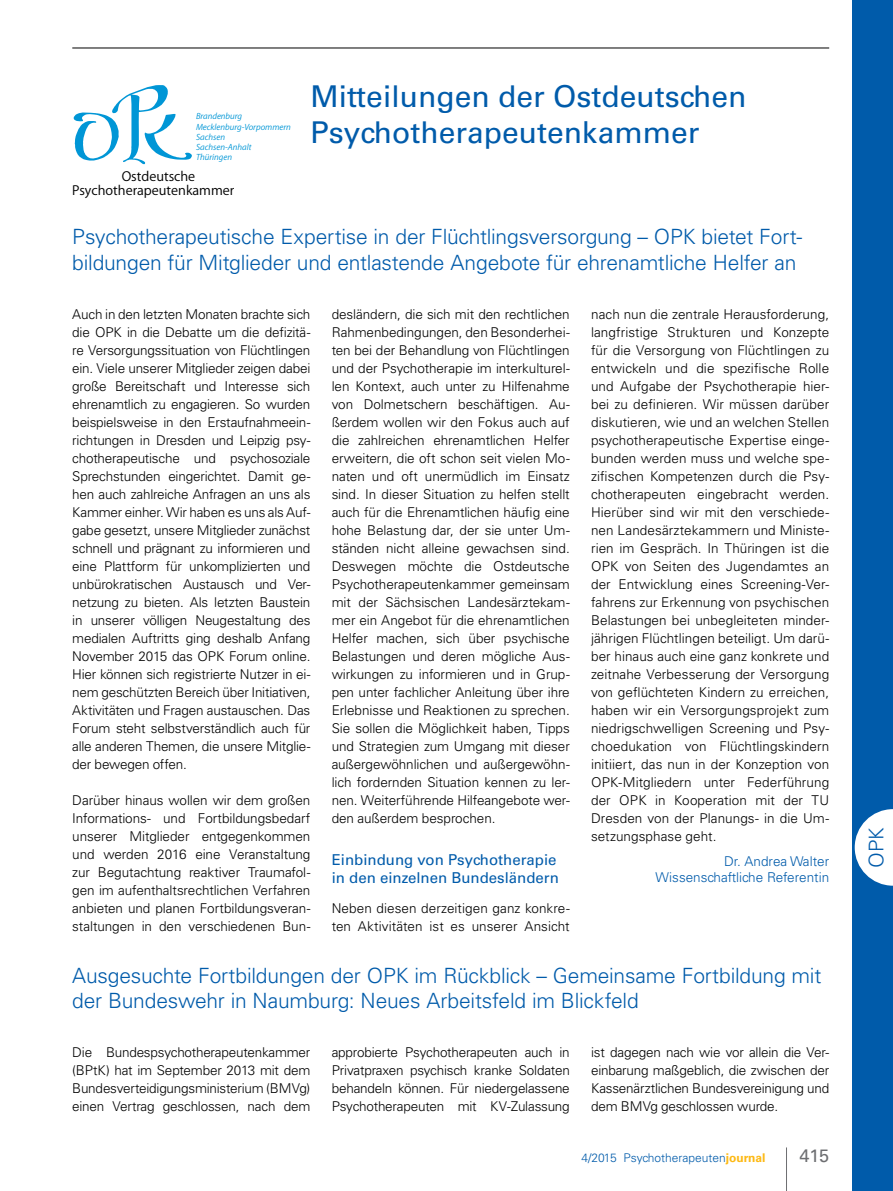
<style>
.page{position:relative;width:893px;height:1191px;background:#fff}
.page>*{position:absolute;margin:0;border:0;box-sizing:border-box;transform-origin:0 0}
.t1{font:30px/36px "Univers LT Std";color:#005baa}
.t2{font:300 21px/25.5px "Univers LT Std";letter-spacing:-.01em;color:#005baa}
.t3{font:300 20.25px "Univers LT Std";color:#005baa}
.t4{font:18px "Univers LT Std";color:#6d6e71}
.t5{font:15px/18px "Univers LT Std";color:#005baa}
.t6{font:14.4px/14.2px "Myriad Set Text";color:#000}
.t7{font:300 13.5px/18px "Univers LT Std";letter-spacing:-.01em;color:#000;text-align:justify}
.t8{font:300 13.5px/16.2px "Univers LT Std";color:#005baa;text-align:right}
.t9{font:300 12px "Univers LT Std";color:#005baa}
.t10{font:italic 9px/10.4px "Myriad Set Text";color:#0096d6}
.s1{font-weight:700;color:#fdb913}
</style>
<div class="page">
<hr style="left:72px;top:48px;width:757px;height:1px;background:#000">
<hr style="left:786px;top:1147px;width:1px;height:44px;background:#6d6e71">
<div style="left:853px;top:0;width:40px;height:1191px;background:#005baa"></div>
<svg style="left:855px;top:809px;width:38px;height:76px"></svg>
<svg style="left:73px;top:85px;width:119px;height:79px"></svg>
<p class="t10" style="left:196px;top:111px;width:96px">Brandenburg<br>Mecklenburg-Vorpommern<br>Sachsen<br>Sachsen-Anhalt<br>Thüringen</p>
<p class="t6" style="left:72px;top:168px;width:163px;text-indent:49px">Ostdeutsche<br>Psychotherapeutenkammer</p>
<h1 class="t1" style="left:310px;top:78px;width:438px">Mitteilungen der Ostdeutschen<br>Psychotherapeutenkammer</h1>
<h2 class="t2" style="left:72px;top:224px;width:731px">Psychotherapeutische Expertise in der Flüchtlingsversorgung – OPK bietet Fort&shy;bildungen für Mitglieder und entlastende Angebote für ehrenamtliche Helfer an</h2>
<p class="t7" style="left:72px;top:305px;width:240px">Auch in den letzten Monaten brachte sich die OPK in die Debatte um die defizitä&shy;re Versorgungssituation von Flüchtlingen ein. Viele unserer Mitglieder zeigen dabei große Bereitschaft und Interesse sich ehrenamtlich zu engagieren. So wurden beispielsweise in den Erstaufnahmeein&shy;richtungen in Dresden und Leipzig psy&shy;chotherapeutische und psychosoziale Sprechstunden eingerichtet. Damit ge&shy;hen auch zahlreiche Anfragen an uns als Kammer einher. Wir haben es uns als Auf&shy;gabe gesetzt, unsere Mitglieder zunächst schnell und prägnant zu informieren und eine Plattform für unkomplizierten und unbürokratischen Austausch und Ver&shy;netzung zu bieten. Als letzten Baustein in unserer völligen Neugestaltung des medialen Auftritts ging deshalb Anfang November 2015 das OPK Forum online.<br>Hier können sich registrierte Nutzer in ei&shy;nem geschützten Bereich über Initiativen, Aktivitäten und Fragen austauschen. Das Forum steht selbstverständlich auch für alle anderen Themen, die unsere Mitglie&shy;der bewegen offen.</p>
<p class="t7" style="left:72px;top:791px;width:240px">Darüber hinaus wollen wir dem großen Informations- und Fortbildungsbedarf unserer Mitglieder entgegenkommen und werden 2016 eine Veranstaltung zur Begutachtung reaktiver Traumafol&shy;gen im aufenthaltsrechtlichen Verfahren anbieten und planen Fortbildungsveran&shy;staltungen in den verschiedenen Bun-</p>
<p class="t7" style="left:591px;top:305px;width:240px">nach nun die zentrale Herausforderung, langfristige Strukturen und Konzepte für die Versorgung von Flüchtlingen zu entwickeln und die spezifische Rolle und Aufgabe der Psychotherapie hier&shy;bei zu definieren. Wir müssen darüber diskutieren, wie und an welchen Stellen psychotherapeutische Expertise einge&shy;bunden werden muss und welche spe&shy;zifischen Kompetenzen durch die Psy&shy;chotherapeuten eingebracht werden.<br>Hierüber sind wir mit den verschiede&shy;nen Landesärztekammern und Ministe&shy;rien im Gespräch. In Thüringen ist die OPK von Seiten des Jugendamtes an der Entwicklung eines Screening-Ver&shy;fahrens zur Erkennung von psychischen Belastungen bei unbegleiteten minder&shy;jährigen Flüchtlingen beteiligt. Um darü&shy;ber hinaus auch eine ganz konkrete und zeitnahe Verbesserung der Versorgung von geflüchteten Kindern zu erreichen, haben wir ein Versorgungsprojekt zum niedrigschwelligen Screening und Psy&shy;choedukation von Flüchtlingskindern initiiert, das nun in der Konzeption von OPK-Mitgliedern unter Federführung der OPK in Kooperation mit der TU Dresden von der Planungs- in die Um&shy;setzungsphase geht.</p>
<p class="t8" style="left:655px;top:853px;width:175px">Dr. Andrea Walter<br>Wissenschaftliche Referentin</p>
<p class="t7" style="left:332px;top:305px;width:240px">desländern, die sich mit den rechtlichen Rahmenbedingungen, den Besonderhei&shy;ten bei der Behandlung von Flüchtlingen und der Psychotherapie im interkulturel&shy;len Kontext, auch unter zu Hilfenahme von Dolmetschern beschäftigen. Au&shy;ßerdem wollen wir den Fokus auch auf die zahlreichen ehrenamtlichen Helfer erweitern, die oft schon seit vielen Mo&shy;naten und oft unermüdlich im Einsatz sind. In dieser Situation zu helfen stellt auch für die Ehrenamtlichen häufig eine hohe Belastung dar, der sie unter Um&shy;ständen nicht alleine gewachsen sind.<br>Deswegen möchte die Ostdeutsche Psychotherapeutenkammer gemeinsam mit der Sächsischen Landesärztekam&shy;mer ein Angebot für die ehrenamtlichen Helfer machen, sich über psychische Belastungen und deren mögliche Aus&shy;wirkungen zu informieren und in Grup&shy;pen unter fachlicher Anleitung über ihre Erlebnisse und Reaktionen zu sprechen.<br>Sie sollen die Möglichkeit haben, Tipps und Strategien zum Umgang mit dieser außergewöhnlichen und außergewöhn&shy;lich fordernden Situation kennen zu ler&shy;nen. Weiterführende Hilfeangebote wer&shy;den außerdem besprochen.</p>
<p class="t5" style="left:332px;top:850px;width:229px">Einbindung von Psychotherapie in den einzelnen Bundesländern</p>
<p class="t7" style="left:332px;top:899px;width:240px">Neben diesen derzeitigen ganz konkre&shy;ten Aktivitäten ist es unserer Ansicht</p>
<h2 class="t2" style="left:72px;top:962px;width:751px">Ausgesuchte Fortbildungen der OPK im Rückblick – Gemeinsame Fortbildung mit der Bundeswehr in Naumburg: Neues Arbeitsfeld im Blickfeld</h2>
<p class="t7" style="left:72px;top:1043px;width:240px">Die Bundespsychotherapeutenkammer (BPtK) hat im September 2013 mit dem Bundesverteidigungsministerium (BMVg) einen Vertrag geschlossen, nach dem</p>
<p class="t7" style="left:332px;top:1043px;width:240px">approbierte Psychotherapeuten auch in Privatpraxen psychisch kranke Soldaten behandeln können. Für niedergelassene Psychotherapeuten mit KV-Zulassung</p>
<p class="t7" style="left:591px;top:1043px;width:240px">ist dagegen nach wie vor allein die Ver&shy;einbarung maßgeblich, die zwischen der Kassenärztlichen Bundesvereinigung und dem BMVg geschlossen wurde.</p>
<p class="t9" style="left:581px;top:1150px;width:185px">4/2015 Psychotherapeuten<span class="s1">journal</span></p>
<h3 class="t4" style="left:799px;top:1144px;width:31px">415</h3>
<h3 class="t3" style="left:864px;top:867px;width:42px;rotate:-90deg">OPK</h3>
</div>
